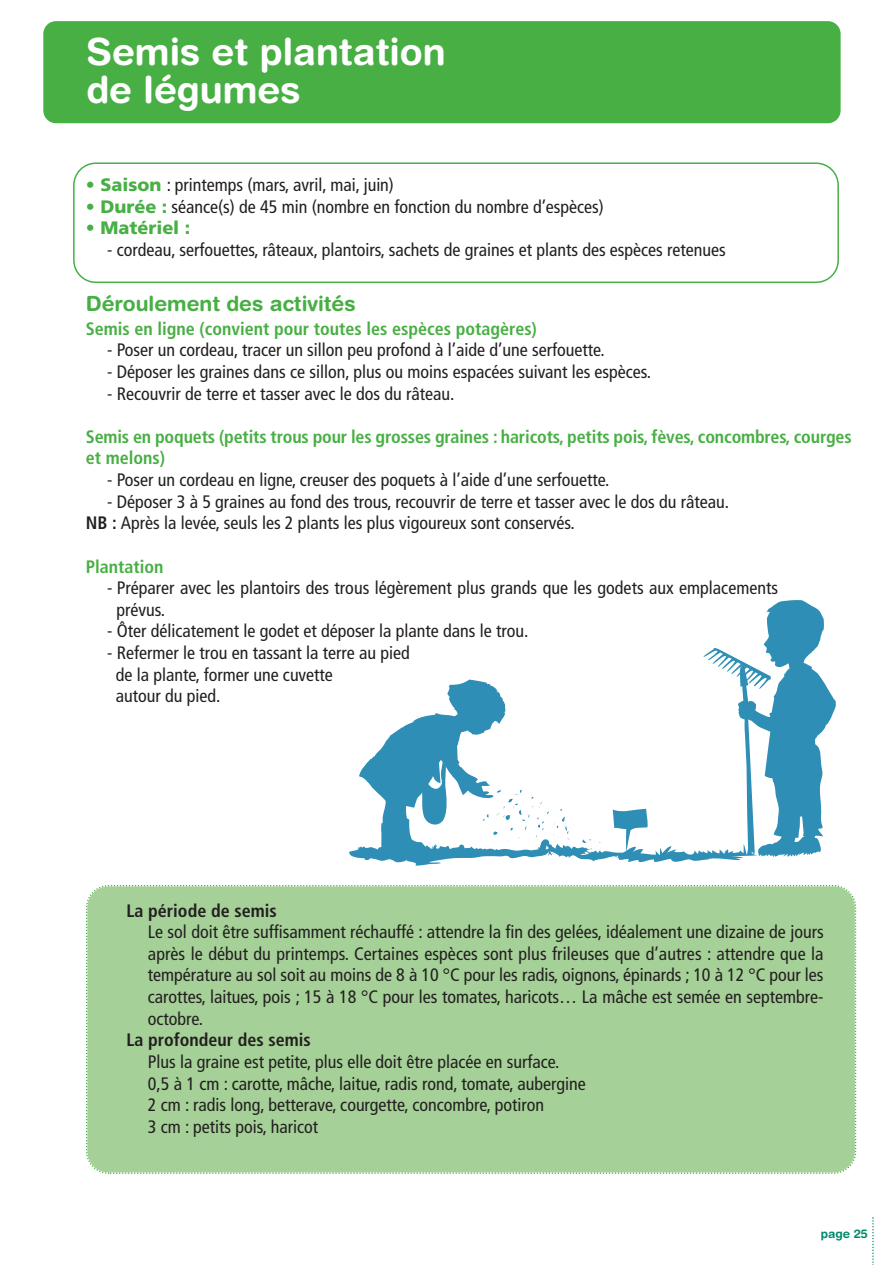
<style>
.page{position:relative;width:895px;height:1265px;background:#fff}
.page>*{position:absolute;margin:0;border:0;box-sizing:border-box;transform-origin:0 0}
.t1{font:700 37.5px/37.5px "Helvetica Rounded";color:#fff}
.t2{font:700 21px "Helvetica Rounded";color:#48af44}
.t3{font:condensed 18px/21.6px "Frutiger";color:#231f20}
.t4{font:700 condensed 18px/21.6px "Frutiger";letter-spacing:-.01em;color:#48af44}
.t5{font:700 condensed 18px "Frutiger";color:#231f20}
.t6{font:900 18px "Frutiger";color:#48af44}
.t7{font:700 12px "Helvetica Rounded";color:#008a6f}
.s1{font-weight:900;font-stretch:normal;color:#48af44}
.s2{font-weight:700}
</style>
<div class="page">
<svg style="left:872px;top:1217px;width:1px;height:46px"></svg>
<div style="left:43px;top:21px;width:797px;height:102px;background:#48af44;border-radius:13px"></div>
<svg style="left:73px;top:162px;width:765px;height:121px"></svg>
<div style="left:86px;top:885px;width:771px;height:289px;background:#a5d097"></div>
<svg style="left:349px;top:600px;width:486px;height:265px"></svg>
<h1 class="t1" style="left:86px;top:33px;width:361px">Semis et plantation de légumes</h1>
<p class="t3" style="left:86px;top:174px;width:309px"><span class="s1">• Saison</span> : printemps (mars, avril, mai, juin)</p>
<p class="t3" style="left:86px;top:196px;width:519px"><span class="s1">• Durée :</span> séance(s) de 45 min (nombre en fonction du nombre d’espèces)</p>
<p class="t6" style="left:86px;top:217px;width:106px">• Matériel :</p>
<p class="t3" style="left:107px;top:239px;width:620px">- cordeau, serfouettes, râteaux, plantoirs, sachets de graines et plants des espèces retenues</p>
<p class="t2" style="left:86px;top:291px;width:271px">Déroulement des activités</p>
<p class="t4" style="left:86px;top:317px;width:452px">Semis en ligne (convient pour toutes les espèces potagères)</p>
<p class="t3" style="left:107px;top:339px;width:499px">- Poser un cordeau, tracer un sillon peu profond à l’aide d’une serfouette.</p>
<p class="t3" style="left:107px;top:361px;width:545px">- Déposer les graines dans ce sillon, plus ou moins espacées suivant les espèces.</p>
<p class="t3" style="left:107px;top:382px;width:349px">- Recouvrir de terre et tasser avec le dos du râteau.</p>
<p class="t4" style="left:86px;top:425px;width:767px">Semis en poquets (petits trous pour les grosses graines : haricots, petits pois, fèves, concombres, courges et melons)</p>
<p class="t3" style="left:107px;top:469px;width:503px">- Poser un cordeau en ligne, creuser des poquets à l’aide d’une serfouette.</p>
<p class="t3" style="left:86px;top:490px;width:644px;text-indent:21px">- Déposer 3 à 5 graines au fond des trous, recouvrir de terre et tasser avec le dos du râteau.<br><span class="s2">NB :</span> Après la levée, seuls les 2 plants les plus vigoureux sont conservés.</p>
<p class="t4" style="left:86px;top:555px;width:79px">Plantation</p>
<p class="t3" style="left:117px;top:577px;width:663px;text-indent:-9px">- Préparer avec les plantoirs des trous légèrement plus grands que les godets aux emplacements prévus.</p>
<p class="t3" style="left:107px;top:620px;width:423px">- Ôter délicatement le godet et déposer la plante dans le trou.</p>
<p class="t3" style="left:116px;top:642px;width:295px;text-indent:-9px">- Refermer le trou en tassant la terre au pied de la plante, former une cuvette<br>autour du pied.</p>
<p class="t5" style="left:127px;top:899px;width:151px">La période de semis</p>
<p class="t3" style="left:148px;top:921px;width:677px;text-align:justify">Le sol doit être suffisamment réchauffé : attendre la fin des gelées, idéalement une dizaine de jours après le début du printemps. Certaines espèces sont plus frileuses que d’autres : attendre que la température au sol soit au moins de 8 à 10 °C pour les radis, oignons, épinards ; 10 à 12 °C pour les carottes, laitues, pois ; 15 à 18 °C pour les tomates, haricots… La mâche est semée en septembre&shy;octobre.</p>
<p class="t5" style="left:127px;top:1029px;width:186px">La profondeur des semis</p>
<p class="t3" style="left:148px;top:1050px;width:439px">Plus la graine est petite, plus elle doit être placée en surface.<br>0,5 à 1 cm : carotte, mâche, laitue, radis rond, tomate, aubergine 2 cm : radis long, betterave, courgette, concombre, potiron<br>3 cm : petits pois, haricot</p>
<p class="t7" style="left:820px;top:1226px;width:49px">page 25</p>
</div>
